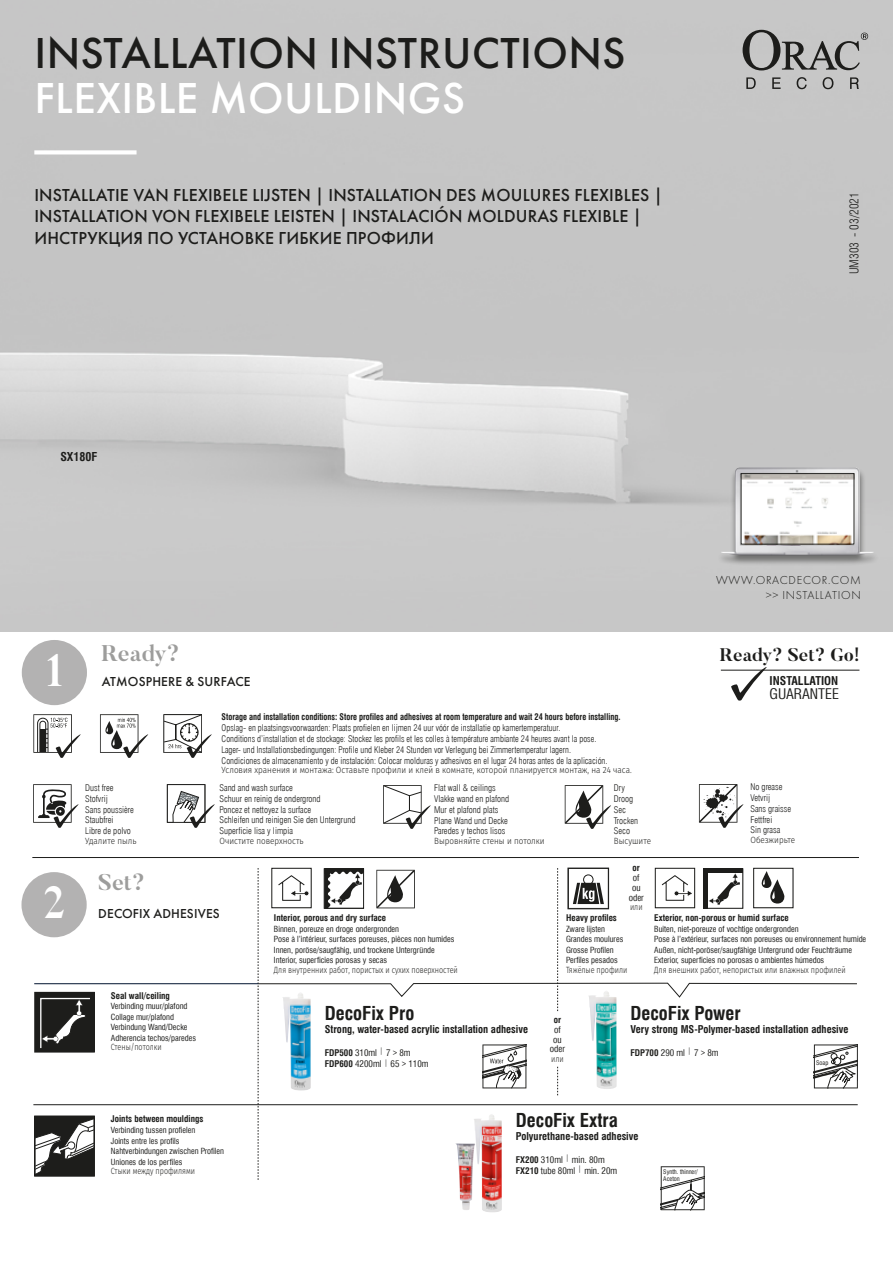
<style>
.page{position:relative;width:893px;height:1263px;background:#fff}
.page>*{position:absolute;margin:0;border:0;box-sizing:border-box;transform-origin:0 0}
.t1{font:500 45px "Futura PT";letter-spacing:.01em;color:#1d1d1b}
.t2{font:500 45px "Futura PT";letter-spacing:.01em;color:#fff}
.t3{font:700 45px "Butler";color:#fff}
.t4{font:700 22.65px "Butler";color:#9d9d9c}
.t5{font:700 condensed 18.75px "Swiss 721 TL";color:#1d1d1b}
.t6{font:700 18.15px "Butler";color:#1d1d1b}
.t7{font:500 18px/21.6px "Futura PT";letter-spacing:.01em;color:#1d1d1b}
.t8{font:condensed 14.25px "Swiss 721 TL";color:#1d1d1b}
.t9{font:500 13.5px "Futura PT";letter-spacing:.01em;color:#1d1d1b}
.t10{font:300 12px/14.4px "Futura PT";letter-spacing:.06em;color:#1d1d1b;text-align:right}
.t11{font:300 condensed 12px "Swiss 721 TL";color:#1d1d1b}
.t12{font:700 condensed 12px "Swiss 721 TL";color:#1d1d1b}
.t13{font:700 condensed 11.85px "Swiss 721 TL";color:#1d1d1b}
.t14{font:700 condensed 10.5px "Swiss 721 TL";color:#1d1d1b}
.t15{font:300 condensed 9px/10.8px "Swiss 721 TL";color:#1d1d1b}
.t16{font:300 9px "Fira Sans";color:#1d1d1b;scale:.9 1}
.t17{font:300 9px "Fira Sans";color:#1d1d1b;scale:.8 1}
.t18{font:700 condensed 9px "Swiss 721 TL";color:#1d1d1b}
.t19{font:condensed 9px/9.8px "Swiss 721 TL";color:#1d1d1b}
.t20{font:700 condensed 9px "Swiss 721 TL";color:#1d1d1b;scale:.92 1}
.t21{font:condensed 8.25px/10.5px "Swiss 721 TL";color:#1d1d1b}
.t22{font:condensed 6.3px/6.8px "Swiss 721 BT";color:#1d1d1b}
.s1{font-weight:700}
</style>
<div class="page">
<svg style="left:34px;top:150px;width:103px;height:4px"></svg>
<hr style="left:32px;top:857px;width:827px;height:1px;background:#1d1d1b">
<svg style="left:383px;top:785px;width:48px;height:44px"></svg>
<svg style="left:565px;top:785px;width:46px;height:44px"></svg>
<svg style="left:699px;top:784px;width:44px;height:44px"></svg>
<svg style="left:33px;top:714px;width:48px;height:44px"></svg>
<svg style="left:100px;top:714px;width:48px;height:44px"></svg>
<svg style="left:164px;top:714px;width:48px;height:44px"></svg>
<svg style="left:33px;top:784px;width:46px;height:44px"></svg>
<svg style="left:167px;top:784px;width:48px;height:44px"></svg>
<hr style="left:33px;top:1104px;width:825px;height:1px;background:#1d1d1b">
<div style="left:22px;top:640px;width:65px;height:65px;background:#b3b2b2;border-radius:50%"></div>
<div style="left:21px;top:872px;width:66px;height:65px;background:#b3b2b2;border-radius:50%"></div>
<svg style="left:34px;top:992px;width:61px;height:60px;background:#383836"></svg>
<svg style="left:34px;top:1116px;width:61px;height:60px"></svg>
<hr style="left:34px;top:983px;width:224px;height:1px;background:#00132f">
<img style="left:483px;top:1210px;width:18px;height:2px">
<svg style="left:746px;top:77px;width:10px;height:12px"></svg>
<svg style="left:772px;top:77px;width:9px;height:12px"></svg>
<svg style="left:797px;top:77px;width:10px;height:12px"></svg>
<svg style="left:823px;top:77px;width:10px;height:12px"></svg>
<svg style="left:850px;top:77px;width:9px;height:12px"></svg>
<svg style="left:743px;top:30px;width:125px;height:40px;background:#9c9c9b"></svg>
<svg style="left:731px;top:667px;width:36px;height:34px"></svg>
<hr style="left:721px;top:670px;width:138px;height:1px;background:#1d1d1b">
<div style="left:716px;top:467px;width:163px;height:99px;background:#1d1d1b;opacity:.5"></div>
<img style="left:721px;top:467px;width:153px;height:88px">
<img style="left:743px;top:475px;width:109px;height:67px">
<div style="left:741px;top:473px;width:113px;height:71px;border:1px solid #1d1d1b"></div>
<svg style="left:258px;top:868px;width:600px;height:342px"></svg>
<h1 class="t1" style="left:35px;top:26px;width:592px">INSTALLATION INSTRUCTIONS</h1>
<h1 class="t2" style="left:35px;top:71px;width:432px">FLEXIBLE MOULDINGS</h1>
<h3 class="t7" style="left:34px;top:184px;width:630px">INSTALLATIE VAN FLEXIBELE LIJSTEN | INSTALLATION DES MOULURES FLEXIBLES |<br>INSTALLATION VON FLEXIBELE LEISTEN | INSTALACIÓN MOLDURAS FLEXIBLE |<br>ИНСТРУКЦИЯ ПО УСТАНОВКЕ ГИБКИЕ ПРОФИЛИ</h3>
<h3 class="t11" style="left:847px;top:274px;width:83px;rotate:-90deg">UM303 - 03/2021</h3>
<h3 class="t12" style="left:60px;top:449px;width:39px">SX180F</h3>
<h1 class="t3" style="left:45px;top:642px;width:21px">1</h1>
<h2 class="t4" style="left:102px;top:639px;width:80px">Ready?</h2>
<h3 class="t9" style="left:102px;top:673px;width:150px">ATMOSPHERE &amp; SURFACE</h3>
<p class="t15" style="left:85px;top:782px;width:50px">Dust free<br>Stofvrij<br>Sans poussière<br>Staubfrei<br>Libre de polvo</p>
<p class="t16" style="left:85px;top:834px;width:59px">Удалите пыль</p>
<p class="t20" style="left:222px;top:711px;width:435px">Storage and installation conditions: Store profiles and adhesives at room temperature and wait 24 hours before installing.</p>
<p class="t15" style="left:222px;top:722px;width:387px">Opslag- en plaatsingsvoorwaarden: Plaats profielen en lijmen 24 uur vóór de installatie op kamertemperatuur.<br>Conditions d’installation et de stockage: Stockez les profils et les colles à température ambiante 24 heures avant la pose.<br>Lager- und Installationsbedingungen: Profile und Kleber 24 Stunden vor Verlegung bei Zimmertemperatur lagern.<br>Condiciones de almacenamiento y de instalación: Colocar molduras y adhesivos en el lugar 24 horas antes de la aplicación.</p>
<p class="t16" style="left:222px;top:764px;width:457px">Условия хранения и монтажа: Оставьте профили и клей в комнате, которой планируется монтаж, на 24 часа.</p>
<p class="t15" style="left:220px;top:782px;width:137px">Sand and wash surface<br>Schuur en reinig de ondergrond<br>Poncez et nettoyez la surface<br>Schleifen und reinigen Sie den Untergrund<br>Superficie lisa y limpia</p>
<p class="t16" style="left:220px;top:834px;width:95px">Очистите поверхность</p>
<p class="t15" style="left:434px;top:782px;width:77px">Flat wall &amp; ceilings<br>Vlakke wand en plafond<br>Mur et plafond plats<br>Plane Wand und Decke<br>Paredes y techos lisos</p>
<p class="t16" style="left:434px;top:835px;width:124px">Выровняйте стены и потолки</p>
<p class="t15" style="left:614px;top:782px;width:26px">Dry<br>Droog<br>Sec<br>Trocken<br>Seco</p>
<p class="t16" style="left:614px;top:835px;width:43px">Высушите</p>
<h3 class="t10" style="left:716px;top:573px;width:146px">WWW.ORACDECOR.COM &gt;&gt; INSTALLATION</h3>
<h3 class="t6" style="left:720px;top:643px;width:142px">Ready? Set? Go!</h3>
<h3 class="t13" style="left:770px;top:674px;width:70px">INSTALLATION</h3>
<h3 class="t8" style="left:770px;top:685px;width:71px">GUARANTEE</h3>
<p class="t15" style="left:750px;top:781px;width:42px">No grease<br>Vetvrij<br>Sans graisse<br>Fettfrei<br>Sin grasa</p>
<p class="t16" style="left:750px;top:834px;width:51px">Обезжирьте</p>
<h1 class="t3" style="left:43px;top:874px;width:24px">2</h1>
<h2 class="t4" style="left:98px;top:867px;width:49px">Set?</h2>
<h3 class="t9" style="left:98px;top:906px;width:123px">DECOFIX ADHESIVES</h3>
<p class="t18" style="left:111px;top:990px;width:61px">Seal wall/ceiling</p>
<p class="t21" style="left:111px;top:1001px;width:87px">Verbinding muur/plafond<br>Collage mur/plafond<br>Verbindung Wand/Decke<br>Adherencia techos/paredes</p>
<p class="t17" style="left:111px;top:1041px;width:65px">Стены/потолки</p>
<p class="t18" style="left:111px;top:1113px;width:94px">Joints between mouldings</p>
<p class="t21" style="left:111px;top:1124px;width:115px">Verbinding tussen profielen<br>Joints entre les profils<br>Nahtverbindungen zwischen Profilen<br>Uniones de los perfiles</p>
<p class="t17" style="left:111px;top:1165px;width:107px">Стыки между профилями</p>
<p class="t18" style="left:274px;top:912px;width:114px">Interior, porous and dry surface</p>
<p class="t21" style="left:274px;top:923px;width:182px">Binnen, poreuze en droge ondergronden<br>Pose à l’intérieur, surfaces poreuses, pièces non humides Innen, poröse/saugfähig, und trockene Untergründe Interior, superficies porosas y secas</p>
<p class="t17" style="left:274px;top:963px;width:231px">Для внутренних работ, пористых и сухих поверхностей</p>
<h3 class="t5" style="left:325px;top:1001px;width:91px">DecoFix Pro</h3>
<p class="t14" style="left:325px;top:1023px;width:205px">Strong, water-based acrylic installation adhesive</p>
<p class="t19" style="left:325px;top:1047px;width:105px;line-height:11.2px"><span class="s1">FDP500</span> 310ml <sup>|</sup> 7 &gt; 8m<br><span class="s1">FDP600</span> 4200ml <sup>|</sup> 65 &gt; 110m</p>
<p class="t18" style="left:633px;top:862px;width:9px">or</p>
<p class="t19" style="left:629px;top:873px;width:17px;text-align:center">of ou oder</p>
<p class="t17" style="left:630px;top:901px;width:17px">или</p>
<p class="t18" style="left:566px;top:912px;width:52px">Heavy profiles</p>
<p class="t21" style="left:566px;top:923px;width:59px">Zware lijsten<br>Grandes moulures<br>Grosse Profilen<br>Perfiles pesados</p>
<p class="t17" style="left:566px;top:963px;width:78px">Тяжёлые профили</p>
<p class="t18" style="left:654px;top:912px;width:136px">Exterior, non-porous or humid surface</p>
<p class="t21" style="left:654px;top:923px;width:213px">Buiten, niet-poreuze of vochtige ondergronden<br>Pose à l’extérieur, surfaces non poreuses ou environnement humide Außen, nicht-poröser/saugfähige Untergrund oder Feuchträume Exterior, superficies no porosas o ambientes húmedos</p>
<p class="t17" style="left:654px;top:963px;width:241px">Для внешних работ, непористых или влажных профилей</p>
<p class="t18" style="left:554px;top:1014px;width:9px">or</p>
<p class="t19" style="left:550px;top:1024px;width:17px;text-align:center">of ou oder</p>
<p class="t17" style="left:551px;top:1052px;width:17px">или</p>
<h3 class="t5" style="left:630px;top:1001px;width:112px">DecoFix Power</h3>
<p class="t14" style="left:630px;top:1023px;width:219px">Very strong MS-Polymer-based installation adhesive</p>
<p class="t19" style="left:630px;top:1047px;width:90px"><span class="s1">FDP700</span> 290 ml <sup>|</sup> 7 &gt; 8m</p>
<p class="t22" style="left:816px;top:1059px;width:14px">Soap</p>
<h3 class="t5" style="left:516px;top:1108px;width:103px">DecoFix Extra</h3>
<p class="t14" style="left:516px;top:1129px;width:124px">Polyurethane-based adhesive</p>
<p class="t19" style="left:516px;top:1153px;width:103px;line-height:11.2px"><span class="s1">FX200</span> 310ml <sup>|</sup> min. 80m<br><span class="s1">FX210</span> tube 80ml <sup>|</sup> min. 20m</p>
<p class="t22" style="left:663px;top:1168px;width:36px">Synth. thinner/<br>Aceton</p>
</div>
